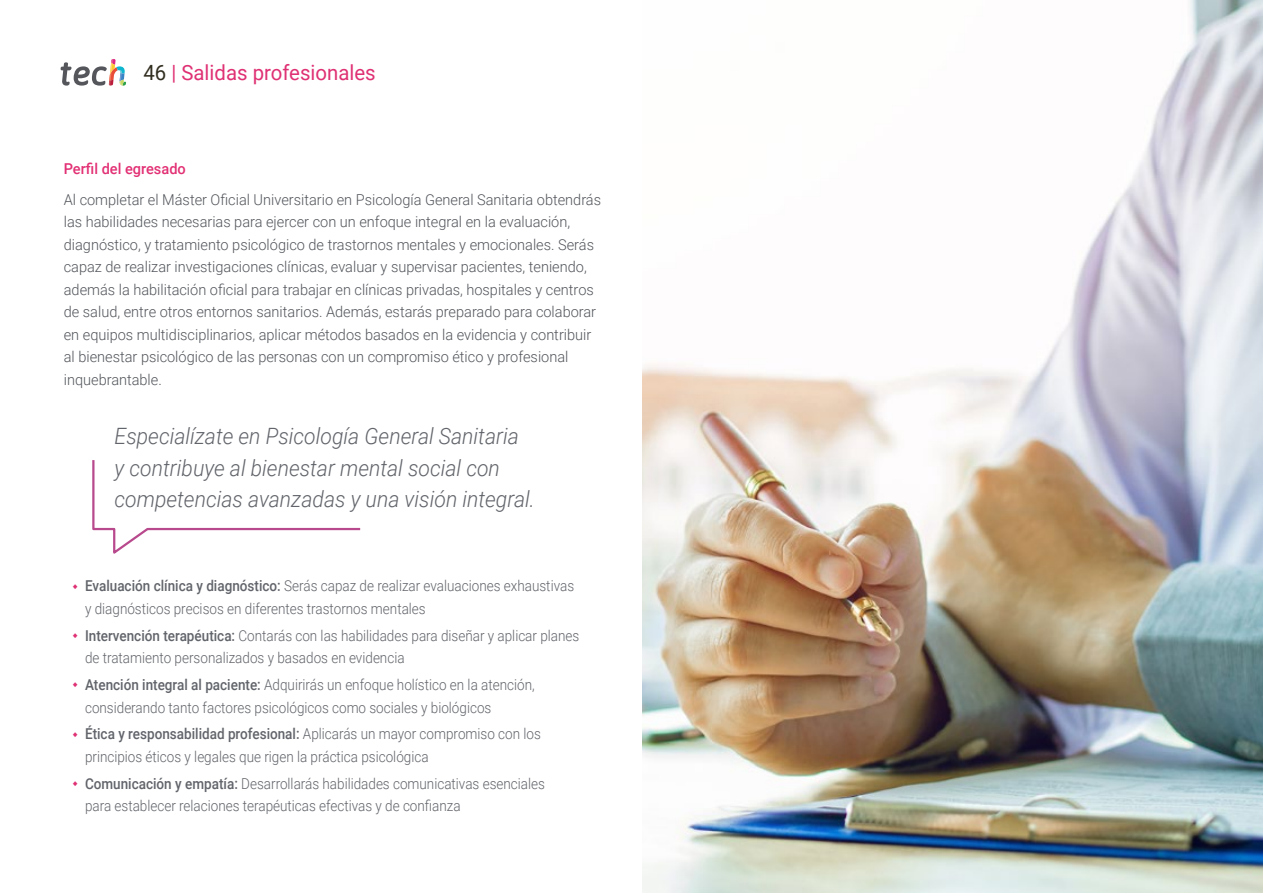
<style>
.page{position:relative;width:1263px;height:893px;background:#fff}
.page>*{position:absolute;margin:0;border:0;box-sizing:border-box;transform-origin:0 0}
.t1{font:italic 300 22.5px/31.5px "Roboto";color:#61646a;scale:.94 1}
.t2{font:21px "Roboto";color:#df3174}
.t3{font:300 15px/22.5px "Roboto";color:#61646a;scale:.9 1}
.t4{font:300 15px/22.5px "Roboto";color:#52555b}
.t5{font:500 15px "Roboto";color:#e23074}
.s1{color:#312e20}
.s2{font-weight:500}
</style>
<div class="page">
<svg style="left:61px;top:59px;width:65px;height:27px"></svg>
<img style="left:642px;top:0;width:621px;height:893px">
<svg style="left:92px;top:460px;width:269px;height:94px"></svg>
<h2 class="t2" style="left:144px;top:57px;width:234px"><span class="s1">46</span> | Salidas profesionales</h2>
<p class="t5" style="left:64px;top:158px;width:124px">Perfil del egresado</p>
<p class="t4" style="left:64px;top:187px;width:539px">Al completar el Máster Oficial Universitario en Psicología General Sanitaria obtendrás las habilidades necesarias para ejercer con un enfoque integral en la evaluación, diagnóstico, y tratamiento psicológico de trastornos mentales y emocionales. Serás capaz de realizar investigaciones clínicas, evaluar y supervisar pacientes, teniendo, además la habilitación oficial para trabajar en clínicas privadas, hospitales y centros de salud, entre otros entornos sanitarios. Además, estarás preparado para colaborar en equipos multidisciplinarios, aplicar métodos basados en la evidencia y contribuir al bienestar psicológico de las personas con un compromiso ético y profesional inquebrantable.</p>
<h1 class="t1" style="left:115px;top:420px;width:448px">Especialízate en Psicología General Sanitaria<br>y contribuye al bienestar mental social con competencias avanzadas y una visión integral.</h1>
<p class="t3" style="left:85px;top:574px;width:545px"><span class="s2">Evaluación clínica y diagnóstico:</span> Serás capaz de realizar evaluaciones exhaustivas y diagnósticos precisos en diferentes trastornos mentales</p>
<p class="t3" style="left:85px;top:624px;width:551px"><span class="s2">Intervención terapéutica:</span> Contarás con las habilidades para diseñar y aplicar planes de tratamiento personalizados y basados en evidencia</p>
<p class="t3" style="left:85px;top:673px;width:501px"><span class="s2">Atención integral al paciente:</span> Adquirirás un enfoque holístico en la atención, considerando tanto factores psicológicos como sociales y biológicos</p>
<p class="t3" style="left:85px;top:722px;width:508px"><span class="s2">Ética y responsabilidad profesional:</span> Aplicarás un mayor compromiso con los principios éticos y legales que rigen la práctica psicológica</p>
<p class="t3" style="left:85px;top:771px;width:512px"><span class="s2">Comunicación y empatía:</span> Desarrollarás habilidades comunicativas esenciales para establecer relaciones terapéuticas efectivas y de confianza</p>
</div>
